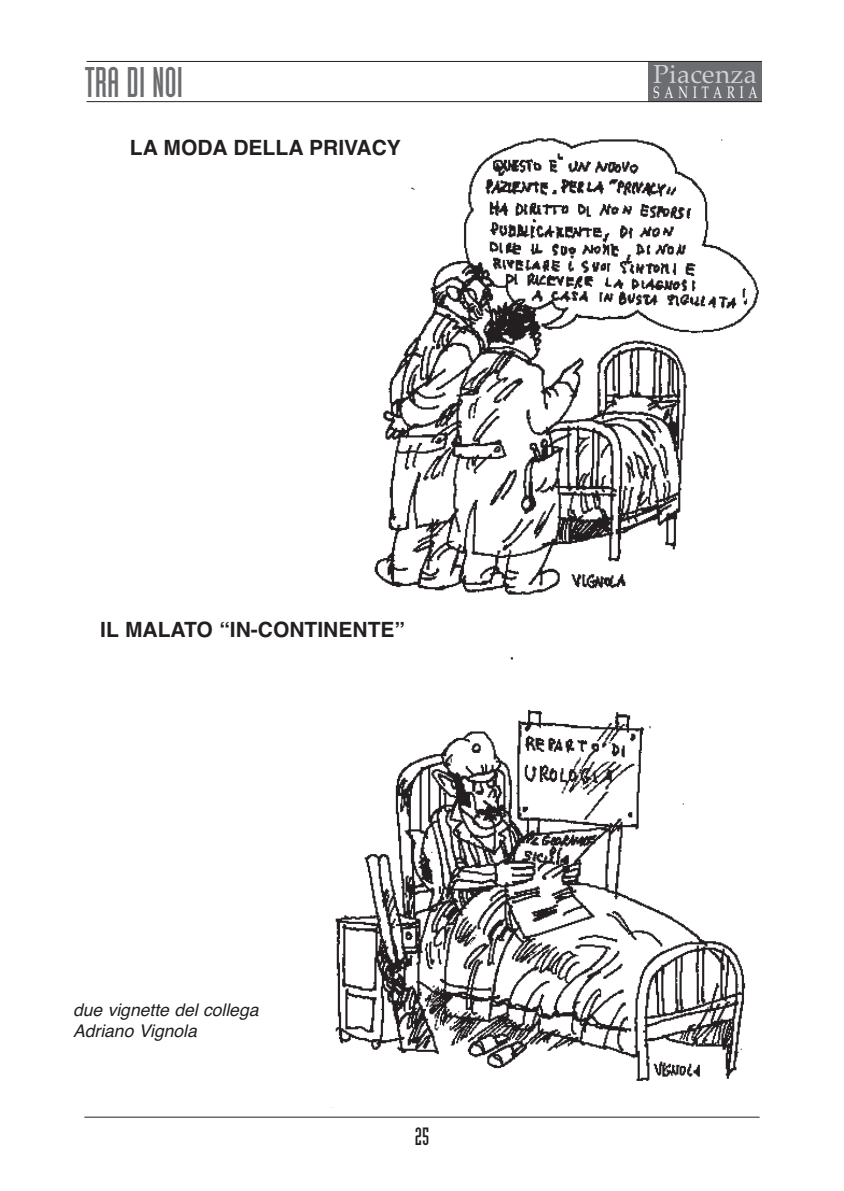
<style>
.page{position:relative;width:844px;height:1191px;background:#fff}
.page>*{position:absolute;margin:0;border:0;box-sizing:border-box;transform-origin:0 0}
.t1{font:42px "Industria Solid";color:#6c6d70}
.t2{font:26.07px "Palatino";letter-spacing:.015em;color:#d1d2d4}
.t3{font:24.5px "Industria Solid";color:#231f20}
.t4{font:700 21px "Helvetica";color:#231f20}
.t5{font:italic 17.5px/21px "Helvetica";color:#231f20}
.t6{font:16.45px "Palatino";letter-spacing:.425em;color:#fff;scale:.7 1}
</style>
<div class="page">
<hr style="left:84px;top:1116px;width:675px;height:1px;background:#231f20">
<img style="left:374px;top:138px;width:384px;height:457px">
<img style="left:335px;top:657px;width:411px;height:424px">
<div style="left:648px;top:61px;width:113px;height:41px;background:#6c6d70"></div>
<hr style="left:86px;top:61px;width:675px;height:1px;background:#231f20">
<hr style="left:86px;top:101px;width:675px;height:1px;background:#231f20">
<h1 class="t1" style="left:85px;top:67px;width:100px">TRA DI NOI</h1>
<p class="t4" style="left:130px;top:140px;width:272px">LA MODA DELLA PRIVACY</p>
<p class="t4" style="left:100px;top:621px;width:306px">IL MALATO “IN-CONTINENTE”</p>
<p class="t5" style="left:73px;top:1000px;width:187px">due vignette del collega<br>Adriano Vignola</p>
<p class="t3" style="left:414px;top:1127px;width:16px">25</p>
<p class="t2" style="left:653px;top:64px;width:105px">Piacenza</p>
<p class="t6" style="left:653px;top:86px;width:150px">SANITARIA</p>
</div>
